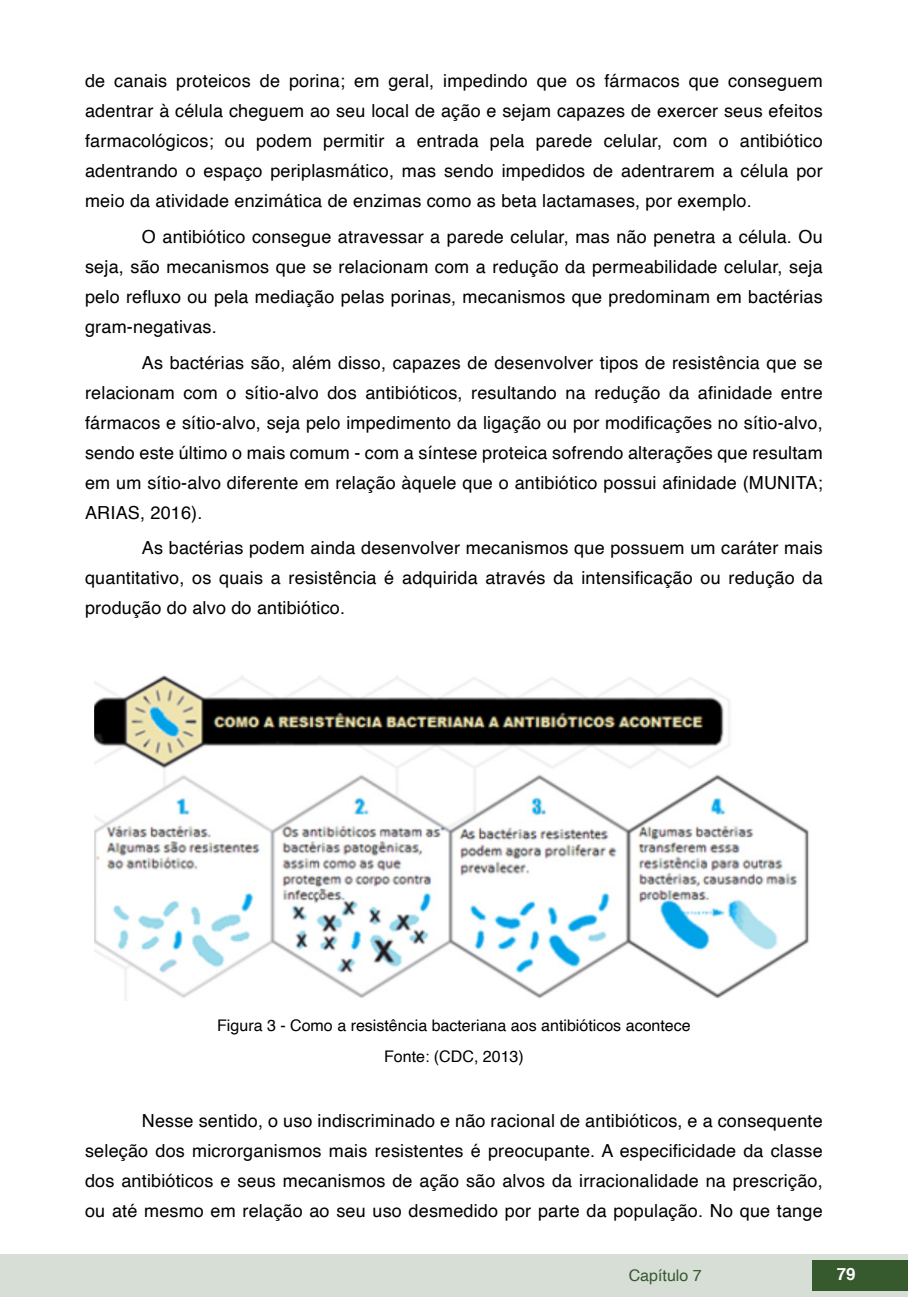
<style>
.page{position:relative;width:908px;height:1304px;background:#fff}
.page>*{position:absolute;margin:0;border:0;box-sizing:border-box;transform-origin:0 0}
.txt{font:18px/30px "Helvetica";letter-spacing:.01em;color:#000;text-align:justify}
.t1{font:700 16.8px "Helvetica";color:#fff}
.imagens_graf_tab{font:16px "Helvetica";color:#000}
.t2{font:16px "Helvetica";color:#36592e}
</style>
<div class="page">
<div style="left:0;top:1254px;width:906px;height:43px;background:#d7ded5"></div>
<div style="left:812px;top:1261px;width:95px;height:30px;background:#36592e"></div>
<img style="left:94px;top:676px;width:715px;height:325px">
<p class="txt" style="left:85px;top:66px;width:738px">de canais proteicos de porina; em geral, impedindo que os fármacos que conseguem adentrar à célula cheguem ao seu local de ação e sejam capazes de exercer seus efeitos farmacológicos; ou podem permitir a entrada pela parede celular, com o antibiótico adentrando o espaço periplasmático, mas sendo impedidos de adentrarem a célula por meio da atividade enzimática de enzimas como as beta lactamases, por exemplo.</p>
<p class="txt" style="left:85px;top:222px;width:738px;text-indent:57px">O antibiótico consegue atravessar a parede celular, mas não penetra a célula. Ou seja, são mecanismos que se relacionam com a redução da permeabilidade celular, seja pelo refluxo ou pela mediação pelas porinas, mecanismos que predominam em bactérias gram-negativas.</p>
<p class="txt" style="left:85px;top:348px;width:738px;text-indent:57px">As bactérias são, além disso, capazes de desenvolver tipos de resistência que se relacionam com o sítio-alvo dos antibióticos, resultando na redução da afinidade entre fármacos e sítio-alvo, seja pelo impedimento da ligação ou por modificações no sítio-alvo, sendo este último o mais comum - com a síntese proteica sofrendo alterações que resultam em um sítio-alvo diferente em relação àquele que o antibiótico possui afinidade (MUNITA; ARIAS, 2016).</p>
<p class="txt" style="left:85px;top:534px;width:738px;text-indent:57px">As bactérias podem ainda desenvolver mecanismos que possuem um caráter mais quantitativo, os quais a resistência é adquirida através da intensificação ou redução da produção do alvo do antibiótico.</p>
<p class="imagens_graf_tab" style="left:217px;top:1013px;width:475px">Figura 3 - Como a resistência bacteriana aos antibióticos acontece</p>
<p class="imagens_graf_tab" style="left:384px;top:1044px;width:141px">Fonte: (CDC, 2013)</p>
<p class="txt" style="left:85px;top:1107px;width:738px;text-indent:57px">Nesse sentido, o uso indiscriminado e não racional de antibióticos, e a consequente seleção dos microrganismos mais resistentes é preocupante. A especificidade da classe dos antibióticos e seus mecanismos de ação são alvos da irracionalidade na prescrição, ou até mesmo em relação ao seu uso desmedido por parte da população. No que tange</p>
<p class="t2" style="left:628px;top:1263px;width:74px">Capítulo 7</p>
<p class="t1" style="left:836px;top:1261px;width:20px">79</p>
</div>
